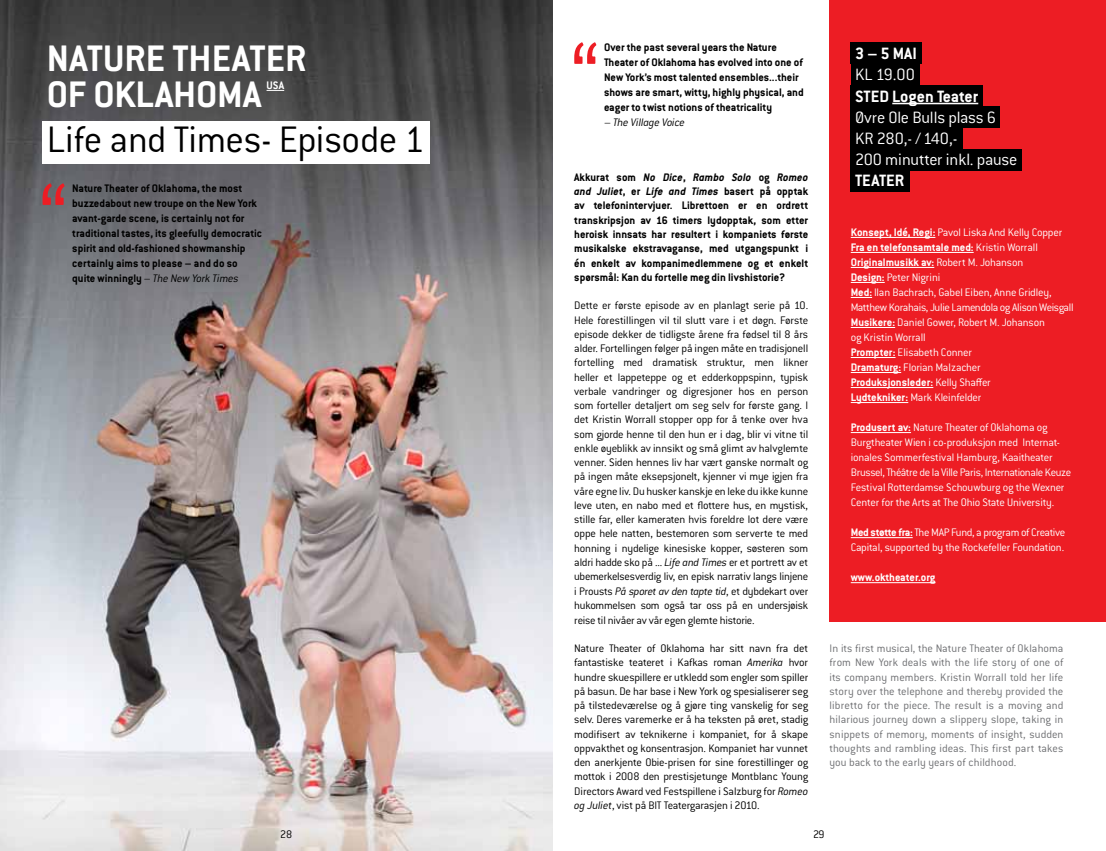
<style>
.page{position:relative;width:1106px;height:851px;background:#fff}
.page>*{position:absolute;margin:0;border:0;box-sizing:border-box;transform-origin:0 0}
.t1{font:700 40.5px "Conduit ITC Pro";color:#fff}
.t2{font:300 40.5px "Conduit ITC Pro";letter-spacing:-.01em;color:#000}
.t3{font:300 18px/21px "Conduit ITC Pro";letter-spacing:-.01em;color:#fff}
.t4{font:700 18px "Conduit ITC Pro";color:#fff}
.t5{font:300 12px/14.2px "Conduit ITC Pro";letter-spacing:-.02em;color:#000;text-align:justify}
.t6{font:300 12px/15px "Conduit ITC Pro";letter-spacing:-.02em;color:#fff}
.t7{font:700 12px/15px "Conduit ITC Pro";color:#000}
.t8{font:300 12px/14.2px "Conduit ITC Pro";letter-spacing:.01em;color:#6d6e71;text-align:justify}
.t9{font:italic 700 12px/14.2px "Conduit ITC Std";color:#000}
.t10{font:italic 300 12px "Conduit ITC Std";letter-spacing:-.015em;color:#000}
.t11{font:700 12px "Conduit ITC Pro";color:#fff}
.s1{font-family:"Conduit ITC Pro";font-weight:700;font-style:normal}
.s2{font-family:"Conduit ITC Pro";font-style:normal}
.s3{font-family:"Conduit ITC Std";font-style:italic}
.s4{font-weight:700}
</style>
<div class="page">
<img style="left:0;top:0;width:553px;height:850px">
<div style="left:829px;top:0;width:277px;height:621px;background:#ed1d24"></div>
<div style="left:850px;top:43px;width:72px;height:21px;background:#000"></div>
<div style="left:850px;top:64px;width:69px;height:21px;background:#000"></div>
<div style="left:850px;top:106px;width:150px;height:22px;background:#000"></div>
<div style="left:850px;top:85px;width:133px;height:21px;background:#000"></div>
<div style="left:850px;top:128px;width:112px;height:21px;background:#000"></div>
<div style="left:850px;top:149px;width:171px;height:21px;background:#000"></div>
<div style="left:850px;top:170px;width:59px;height:21px;background:#000"></div>
<hr style="left:892px;top:103px;width:86px;height:1px;background:#fff">
<hr style="left:850px;top:237px;width:85px;height:1px;background:#fff">
<hr style="left:850px;top:252px;width:123px;height:1px;background:#fff">
<hr style="left:850px;top:267px;width:84px;height:1px;background:#fff">
<hr style="left:850px;top:282px;width:34px;height:1px;background:#fff">
<svg style="left:850px;top:297px;width:22px;height:1px"></svg>
<hr style="left:850px;top:327px;width:45px;height:1px;background:#fff">
<hr style="left:850px;top:357px;width:45px;height:1px;background:#fff">
<hr style="left:850px;top:372px;width:51px;height:1px;background:#fff">
<hr style="left:850px;top:387px;width:83px;height:1px;background:#fff">
<hr style="left:850px;top:402px;width:58px;height:1px;background:#fff">
<hr style="left:850px;top:432px;width:61px;height:1px;background:#fff">
<hr style="left:850px;top:537px;width:62px;height:1px;background:#fff">
<hr style="left:850px;top:582px;width:85px;height:1px;background:#fff">
<div style="left:43px;top:121px;width:386px;height:43px;background:#fff"></div>
<svg style="left:266px;top:90px;width:18px;height:1px"></svg>
<svg style="left:574px;top:42px;width:22px;height:22px"></svg>
<svg style="left:43px;top:183px;width:22px;height:22px"></svg>
<h1 class="t1" style="left:47px;top:35px;width:43px">Nature</h1>
<h1 class="t1" style="left:172px;top:35px;width:36px">Theat</h1>
<h1 class="t1" style="left:266px;top:35px;width:42px">ER</h1>
<h1 class="t1" style="left:47px;top:71px;width:90px">OF Oklahoma</h1>
<p class="t11" style="left:266px;top:78px;width:19px">USA</p>
<h1 class="t2" style="left:47px;top:118px;width:380px">Life and Times- Episode 1</h1>
<p class="t7" style="left:72px;top:180px;width:191px">Nature Theater of Oklahoma, the most buzzedabout new troupe on the New York avant-garde scene, is certainly not for traditional tastes, its gleefully democratic spirit and old-fashioned showmanship certainly aims to please – and do so</p>
<p class="t10" style="left:72px;top:271px;width:168px"><span class="s1">quite winningly</span> <span class="s2">–</span> The New York Times</p>
<p class="t5" style="left:280px;top:827px;width:13px">28</p>
<p class="t7" style="left:604px;top:39px;width:201px">Over the past several years the Nature Theater of Oklahoma has evolved into one of New York’s most talented ensembles...their shows are smart, witty, highly physical, and eager to twist notions of theatricality</p>
<p class="t10" style="left:604px;top:115px;width:83px"><span class="s2">–</span> The Village Voice</p>
<p class="t9" style="left:574px;top:170px;width:235px"><span class="s2">Akkurat som</span> No Dice<span class="s2">,</span> Rambo Solo <span class="s2">og</span> Romeo and Juliet<span class="s2">, er</span> Life and Times <span class="s2">basert på opptak</span></p>
<p class="t7" style="left:574px;top:198px;width:235px;line-height:14.2px;text-align:justify">av telefonintervjuer. Librettoen er en ordrett transkripsjon av 16 timers lydopptak, som etter heroisk innsats har resultert i kompaniets første musikalske ekstravaganse, med utgangspunkt i én enkelt av kompanimedlemmene og et enkelt spørsmål: Kan du fortelle meg din livshistorie?</p>
<p class="t5" style="left:574px;top:298px;width:235px">Dette er første episode av en planlagt serie på 10.<br>Hele forestillingen vil til slutt vare i et døgn. Første episode dekker de tidligste årene fra fødsel til 8 års alder. Fortellingen følger på ingen måte en tradisjonell fortelling med dramatisk struktur, men likner heller et lappeteppe og et edderkoppspinn, typisk verbale vandringer og digresjoner hos en person som forteller detaljert om seg selv for første gang. I det Kristin Worrall stopper opp for å tenke over hva som gjorde henne til den hun er i dag, blir vi vitne til enkle øyeblikk av innsikt og små glimt av halvglemte venner. Siden hennes liv har vært ganske normalt og på ingen måte eksepsjonelt, kjenner vi mye igjen fra våre egne liv. Du husker kanskje en leke du ikke kunne leve uten, en nabo med et flottere hus, en mystisk, stille far, eller kameraten hvis foreldre lot dere være oppe hele natten, bestemoren som serverte te med honning i nydelige kinesiske kopper, søsteren som aldri hadde sko på ... <span class="s3">Life and Times</span> er et portrett av et ubemerkelsesverdig liv, en episk narrativ langs linjene i Prousts <span class="s3">På sporet av den tapte tid</span>, et dybdekart over hukommelsen som også tar oss på en undersjøisk reise til nivåer av vår egen glemte historie.</p>
<p class="t5" style="left:574px;top:641px;width:235px">Nature Theater of Oklahoma har sitt navn fra det fantastiske teateret i Kafkas roman <span class="s3">Amerika</span> hvor hundre skuespillere er utkledd som engler som spiller på basun. De har base i New York og spesialiserer seg på tilstedeværelse og å gjøre ting vanskelig for seg selv. Deres varemerke er å ha teksten på øret, stadig modifisert av teknikerne i kompaniet, for å skape oppvakthet og konsentrasjon. Kompaniet har vunnet den anerkjente Obie-prisen for sine forestillinger og mottok i 2008 den prestisjetunge Montblanc Young Directors Award ved Festspillene i Salzburg for <span class="s3">Romeo og Juliet</span>, vist på BIT Teatergarasjen i 2010.</p>
<h2 class="t4" style="left:855px;top:43px;width:63px">3 – 5 MAI</h2>
<h2 class="t3" style="left:855px;top:64px;width:61px">KL 19.00</h2>
<h2 class="t4" style="left:855px;top:85px;width:125px">STED Logen Teater</h2>
<h2 class="t3" style="left:855px;top:106px;width:164px">Øvre Ole Bulls plass 6<br>KR 280,- / 140,-<br>200 minutter inkl. pause</h2>
<h2 class="t4" style="left:855px;top:169px;width:51px">TEATER</h2>
<p class="t6" style="left:850px;top:225px;width:224px"><span class="s4">Konsept, Idé, Regi:</span> Pavol Liska And Kelly Copper <span class="s4">Fra en telefonsamtale med:</span> Kristin Worrall <span class="s4">Originalmusikk av:</span> Robert M. Johanson<br><span class="s4">Design:</span> Peter Nigrini<br><span class="s4">Med:</span> Ilan Bachrach, Gabel Eiben, Anne Gridley, Matthew Korahais, Julie Lamendola og Alison Weisgall <span class="s4">Musikere:</span> Daniel Gower, Robert M. Johanson<br>og Kristin Worrall<br><span class="s4">Prompter:</span> Elisabeth Conner<br><span class="s4">Dramaturg:</span> Florian Malzacher<br><span class="s4">Produksjonsleder:</span> Kelly Shaffer<br><span class="s4">Lydtekniker:</span> Mark Kleinfelder</p>
<p class="t6" style="left:850px;top:420px;width:222px"><span class="s4">Produsert av:</span> Nature Theater of Oklahoma og Burgtheater Wien i co-produksjon med Internat&shy;ionales Sommerfestival Hamburg, Kaaitheater Brussel, Théâtre de la Ville Paris, Internationale Keuze Festival Rotterdamse Schouwburg og the Wexner Center for the Arts at The Ohio State University.</p>
<p class="t6" style="left:850px;top:525px;width:216px"><span class="s4">Med støtte fra:</span> The MAP Fund, a program of Creative<br>Capital, supported by the Rockefeller Foundation.</p>
<p class="t11" style="left:850px;top:570px;width:86px">www.oktheater.org</p>
<p class="t8" style="left:829px;top:641px;width:235px">In its first musical, the Nature Theater of Oklahoma from New York deals with the life story of one of its company members. Kristin Worrall told her life story over the telephone and thereby provided the libretto for the piece. The result is a moving and hilarious journey down a slippery slope, taking in snippets of memory, moments of insight, sudden thoughts and rambling ideas. This first part takes you back to the early years of childhood.</p>
<p class="t5" style="left:813px;top:827px;width:13px">29</p>
</div>
